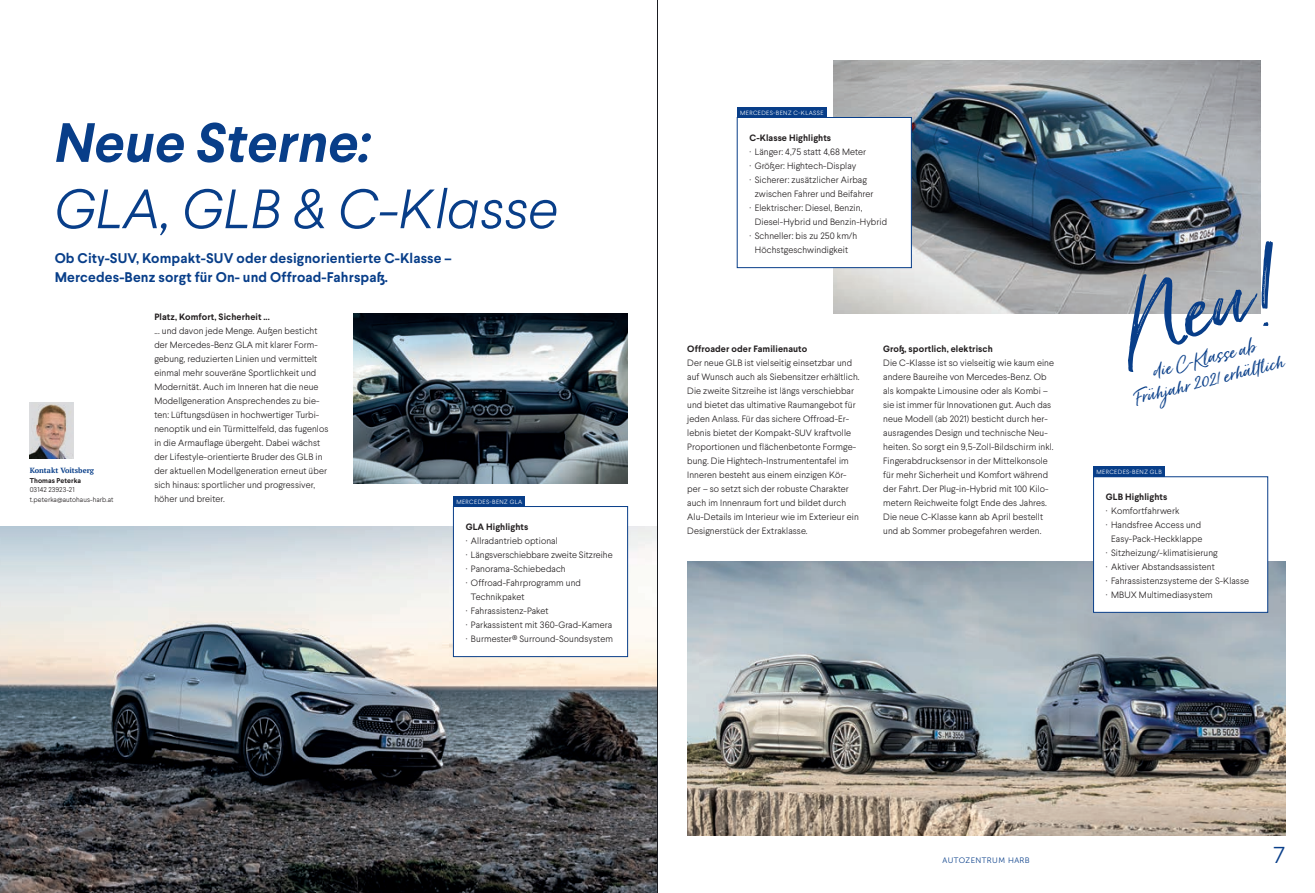
<style>
.page{position:relative;width:1315px;height:893px;background:#fff}
.page>*{position:absolute;margin:0;border:0;box-sizing:border-box;transform-origin:0 0}
.t1{font:110.42px "Just Lovely Slanted Wide";color:#083e89}
.t2{font:italic 300 55.3px "Larsseit";color:#083e89}
.t3{font:italic 700 55.3px "Larsseit";color:#083e89}
.t4{font:23.97px/21.8px "Just Lovely Slanted Wide";color:#083e89;text-align:center}
.t5{font:22.93px "Museo Sans 300";color:#083e89}
.t6{font:700 14px/19.2px "Larsseit";letter-spacing:.01em;color:#083e89}
.t7{font:300 9.19px/14px "Larsseit";letter-spacing:.01em;color:#231f20}
.t8{font:700 9.19px "Larsseit";letter-spacing:.01em;color:#231f20}
.t9{font:7.88px "Museo Sans 300";letter-spacing:.05em;color:#083e89}
.t10{font:700 7.44px "PT Serif";color:#083e89}
.t11{font:300 7px/9.6px "Larsseit";letter-spacing:.01em;color:#231f20}
.t12{font:700 7px "Larsseit";letter-spacing:.01em;color:#231f20}
.t13{font:300 6.12px "Larsseit";letter-spacing:.07em;color:#fff}
</style>
<div class="page">
<img style="left:30px;top:402px;width:44px;height:57px">
<img style="left:0;top:526px;width:657px;height:367px">
<img style="left:354px;top:313px;width:274px;height:171px">
<div style="left:453px;top:506px;width:175px;height:151px;background:#fff;border:1px solid #083e89"></div>
<div style="left:453px;top:496px;width:72px;height:10px;background:#083e89"></div>
<img style="left:687px;top:562px;width:598px;height:273px">
<img style="left:833px;top:61px;width:427px;height:252px">
<div style="left:737px;top:117px;width:174px;height:151px;background:#fff;border:1px solid #083e89"></div>
<div style="left:737px;top:107px;width:89px;height:10px;background:#083e89"></div>
<div style="left:1093px;top:477px;width:174px;height:135px;background:#fff"></div>
<div style="left:1093px;top:466px;width:72px;height:11px;background:#083e89"></div>
<hr style="left:657px;top:0;width:1px;height:893px;background:#1a1c21">
<h2 class="t3" style="left:55px;top:106px;width:318px">Neue Sterne:</h2>
<h2 class="t2" style="left:55px;top:174px;width:505px">GLA, GLB &amp; C-Klasse</h2>
<h3 class="t6" style="left:55px;top:249px;width:398px">Ob City-SUV, Kompakt-SUV oder designorientierte C-Klasse –<br>Mercedes-Benz sorgt für On- und Offroad-Fahrspaß.</h3>
<p class="t10" style="left:30px;top:466px;width:66px">Kontakt Voitsberg</p>
<p class="t12" style="left:30px;top:476px;width:53px">Thomas Peterka</p>
<p class="t11" style="left:30px;top:485px;width:85px">03142 23923-21 t.peterka@autohaus-harb.at</p>
<p class="t8" style="left:154px;top:311px;width:117px">Platz, Komfort, Sicherheit ...</p>
<p class="t7" style="left:154px;top:324px;width:176px">... und davon jede Menge. Außen besticht der Mercedes-Benz GLA mit klarer Form&shy;gebung, reduzierten Linien und vermittelt einmal mehr souveräne Sportlichkeit und Modernität. Auch im Inneren hat die neue Modellgeneration Ansprechendes zu bie&shy;ten: Lüftungsdüsen in hochwertiger Turbi&shy;nenoptik und ein Türmittelfeld, das fugenlos in die Armauflage übergeht. Dabei wächst der Lifestyle-orientierte Bruder des GLB in der aktuellen Modellgeneration erneut über sich hinaus: sportlicher und progressiver, höher und breiter.</p>
<p class="t13" style="left:456px;top:497px;width:67px">MERCEDES-BENZ GLA</p>
<p class="t8" style="left:466px;top:521px;width:64px">GLA Highlights</p>
<p class="t7" style="left:466px;top:534px;width:93px">· Allradantrieb optional</p>
<p class="t7" style="left:466px;top:548px;width:148px">· Längsverschiebbare zweite Sitzreihe</p>
<p class="t7" style="left:466px;top:562px;width:102px">· Panorama-Schiebedach</p>
<p class="t7" style="left:466px;top:576px;width:117px">· Offroad-Fahrprogramm und</p>
<p class="t7" style="left:471px;top:590px;width:55px">Technikpaket</p>
<p class="t7" style="left:466px;top:604px;width:84px">· Fahrassistenz-Paket</p>
<p class="t7" style="left:466px;top:618px;width:148px">· Parkassistent mit 360-Grad-Kamera</p>
<p class="t7" style="left:466px;top:632px;width:149px">· Burmester® Surround-Soundsystem</p>
<p class="t13" style="left:740px;top:108px;width:85px">MERCEDES-BENZ C-KLASSE</p>
<p class="t8" style="left:749px;top:132px;width:83px">C-Klasse Highlights</p>
<p class="t7" style="left:749px;top:145px;width:118px">· Länger: 4,75 statt 4,68 Meter</p>
<p class="t7" style="left:749px;top:159px;width:108px">· Größer: Hightech-Display</p>
<p class="t7" style="left:749px;top:173px;width:119px">· Sicherer: zusätzlicher Airbag</p>
<p class="t7" style="left:755px;top:187px;width:120px">zwischen Fahrer und Beifahrer</p>
<p class="t7" style="left:749px;top:201px;width:114px">· Elektrischer: Diesel, Benzin,</p>
<p class="t7" style="left:755px;top:215px;width:134px">Diesel-Hybrid und Benzin-Hybrid</p>
<p class="t7" style="left:749px;top:229px;width:109px">· Schneller: bis zu 250 km/h</p>
<p class="t7" style="left:755px;top:243px;width:95px">Höchstgeschwindigkeit</p>
<p class="t8" style="left:687px;top:342px;width:122px">Offroader oder Familienauto</p>
<p class="t7" style="left:687px;top:355px;width:174px">Der neue GLB ist vielseitig einsetzbar und auf Wunsch auch als Siebensitzer erhältlich.<br>Die zweite Sitzreihe ist längs verschiebbar und bietet das ultimative Raumangebot für jeden Anlass. Für das sichere Offroad-Er&shy;lebnis bietet der Kompakt-SUV kraftvolle Proportionen und flächenbetonte Formge&shy;bung. Die Hightech-Instrumententafel im Inneren besteht aus einem einzigen Kör&shy;per – so setzt sich der robuste Charakter auch im Innenraum fort und bildet durch Alu-Details im Interieur wie im Exterieur ein Designerstück der Extraklasse.</p>
<p class="t8" style="left:883px;top:342px;width:111px">Groß, sportlich, elektrisch</p>
<p class="t7" style="left:883px;top:355px;width:172px">Die C-Klasse ist so vielseitig wie kaum eine andere Baureihe von Mercedes-Benz. Ob als kompakte Limousine oder als Kombi – sie ist immer für Innovationen gut. Auch das neue Modell (ab 2021) besticht durch her&shy;ausragendes Design und technische Neu&shy;heiten. So sorgt ein 9,5-Zoll-Bildschirm inkl.<br>Fingerabdrucksensor in der Mittelkonsole für mehr Sicherheit und Komfort während der Fahrt. Der Plug-in-Hybrid mit 100 Kilo&shy;metern Reichweite folgt Ende des Jahres.<br>Die neue C-Klasse kann ab April bestellt und ab Sommer probegefahren werden.</p>
<h1 class="t1" style="left:1105px;top:261px;width:161px;rotate:-14deg">Neu!</h1>
<h3 class="t4" style="left:1127px;top:368px;width:154px;rotate:-14deg">die C-Klasse ab<br>Frühjahr 2021 erhältlich</h3>
<p class="t13" style="left:1096px;top:468px;width:67px">MERCEDES-BENZ GLB</p>
<p class="t8" style="left:1105px;top:491px;width:63px">GLB Highlights</p>
<p class="t7" style="left:1105px;top:504px;width:75px">· Komfortfahrwerk</p>
<p class="t7" style="left:1105px;top:518px;width:97px">· Handsfree Access und</p>
<p class="t7" style="left:1111px;top:532px;width:93px">Easy-Pack-Heckklappe</p>
<p class="t7" style="left:1105px;top:546px;width:113px">· Sitzheizung/-klimatisierung</p>
<p class="t7" style="left:1105px;top:560px;width:110px">· Aktiver Abstandsassistent</p>
<p class="t7" style="left:1105px;top:574px;width:145px">· Fahrassistenzsysteme der S-Klasse</p>
<p class="t7" style="left:1105px;top:588px;width:108px">· MBUX Multimediasystem</p>
<p class="t9" style="left:942px;top:856px;width:89px">AUTOZENTRUM HARB</p>
<h3 class="t5" style="left:1273px;top:843px;width:13px">7</h3>
</div>
